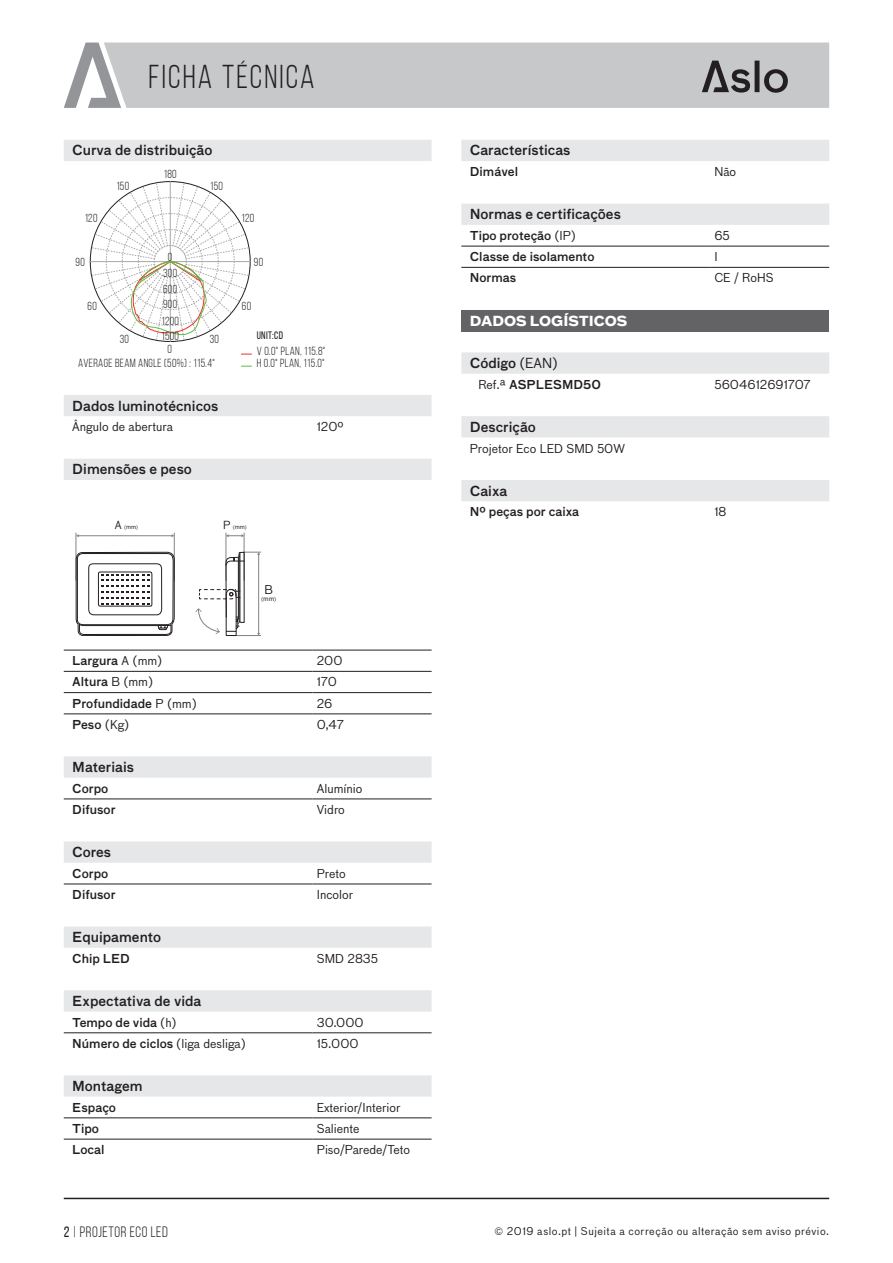
<style>
.page{position:relative;width:893px;height:1263px;background:#fff}
.page>*{position:absolute;margin:0;border:0;box-sizing:border-box;transform-origin:0 0}
.t1{font:33px "Bebas Neue";letter-spacing:.065em;color:#231f20}
.t2{font:15px "Bebas Neue";letter-spacing:.04em;color:#231f20}
.t3{font:500 13.5px "Bau LF";color:#231f20}
.t4{font:700 13.5px "Bau LF";color:#fff}
.t5{font:500 12px "Bau LF";color:#231f20}
.t6{font:12px "Bau LF";color:#231f20}
.t7{font:11.85px "Bau LF";color:#231f20}
.t8{font:11.7px/15.9px "Bebas Neue";letter-spacing:.03em;color:#231f20}
.t9{font:10.95px "Bau LF";color:#231f20}
.t10{font:10.8px "Bebas Neue";letter-spacing:.03em;color:#231f20}
.t11{font:10.5px "Bau LF";letter-spacing:.045em;color:#231f20}
.t12{font:5.1px "Bau LF";color:#231f20}
.t13{font:4.65px "Bau LF";color:#231f20}
.s1{font-size:6.15px}
.s2{font-size:6.75px}
.s3{font-weight:400}
.s4{font-style:inherit}
.s5{font-family:"Avant Garde IT Cby BT"}
</style>
<div class="page">
<svg style="left:64px;top:43px;width:40px;height:65px"></svg>
<div style="left:104px;top:43px;width:725px;height:65px;background:#c7c8ca"></div>
<svg style="left:702px;top:61px;width:86px;height:32px"></svg>
<hr style="left:64px;top:1198px;width:765px;height:1px;background:#231f20">
<svg style="left:64px;top:140px;width:368px;height:956px"></svg>
<hr style="left:64px;top:650px;width:249px;height:1px;background:#231f20">
<hr style="left:313px;top:650px;width:119px;height:1px;background:#231f20">
<hr style="left:64px;top:671px;width:249px;height:1px;background:#231f20">
<hr style="left:313px;top:671px;width:119px;height:1px;background:#231f20">
<hr style="left:64px;top:692px;width:249px;height:1px;background:#231f20">
<hr style="left:313px;top:692px;width:119px;height:1px;background:#231f20">
<hr style="left:64px;top:714px;width:249px;height:1px;background:#231f20">
<hr style="left:313px;top:714px;width:119px;height:1px;background:#231f20">
<hr style="left:64px;top:1032px;width:249px;height:1px;background:#231f20">
<hr style="left:313px;top:1032px;width:119px;height:1px;background:#231f20">
<hr style="left:64px;top:1139px;width:249px;height:1px;background:#231f20">
<hr style="left:313px;top:1139px;width:119px;height:1px;background:#231f20">
<hr style="left:64px;top:1117px;width:249px;height:1px;background:#231f20">
<hr style="left:313px;top:1117px;width:119px;height:1px;background:#231f20">
<hr style="left:64px;top:799px;width:249px;height:1px;background:#231f20">
<hr style="left:313px;top:799px;width:119px;height:1px;background:#231f20">
<hr style="left:64px;top:884px;width:249px;height:1px;background:#231f20">
<hr style="left:313px;top:884px;width:119px;height:1px;background:#231f20">
<div style="left:72px;top:165px;width:255px;height:204px;background:#fff"></div>
<hr style="left:170px;top:278px;width:1px;height:64px;background:#a8a9ad">
<hr style="left:186px;top:261px;width:64px;height:1px;background:#a8a9ad">
<hr style="left:90px;top:261px;width:64px;height:1px;background:#a8a9ad">
<svg style="left:91px;top:182px;width:158px;height:159px"></svg>
<hr style="left:78px;top:535px;width:94px;height:1px;background:#808285">
<hr style="left:76px;top:533px;width:1px;height:48px;background:#808285">
<svg style="left:227px;top:534px;width:17px;height:3px"></svg>
<hr style="left:174px;top:533px;width:1px;height:48px;background:#808285">
<hr style="left:226px;top:533px;width:1px;height:48px;background:#808285">
<hr style="left:244px;top:533px;width:1px;height:48px;background:#808285">
<svg style="left:195px;top:551px;width:66px;height:85px"></svg>
<svg style="left:76px;top:551px;width:99px;height:85px"></svg>
<svg style="left:461px;top:140px;width:368px;height:361px"></svg>
<div style="left:461px;top:310px;width:368px;height:21px;background:#636366"></div>
<hr style="left:461px;top:246px;width:249px;height:1px;background:#231f20">
<hr style="left:710px;top:246px;width:119px;height:1px;background:#231f20">
<hr style="left:461px;top:267px;width:249px;height:1px;background:#231f20">
<hr style="left:710px;top:267px;width:119px;height:1px;background:#231f20">
<h1 class="t1" style="left:148px;top:59px;width:168px">FICHA TÉCNICA</h1>
<p class="t3" style="left:72px;top:141px;width:142px">Curva de distribuição</p>
<p class="t8" style="left:85px;top:209px;width:14px">120</p>
<p class="t8" style="left:76px;top:253px;width:11px">90</p>
<p class="t8" style="left:88px;top:298px;width:11px">60</p>
<p class="t8" style="left:116px;top:178px;width:14px">150</p>
<p class="t8" style="left:120px;top:331px;width:11px">30</p>
<p class="t8" style="left:164px;top:166px;width:14px">180</p>
<p class="t8" style="left:168px;top:249px;width:6px">0</p>
<p class="t8" style="left:163px;top:265px;width:16px">300</p>
<p class="t8" style="left:161px;top:281px;width:19px">600<br>900<br>1200<br>1500</p>
<p class="t8" style="left:167px;top:341px;width:6px">0</p>
<p class="t8" style="left:210px;top:178px;width:14px">150</p>
<p class="t8" style="left:210px;top:331px;width:11px">30</p>
<p class="t8" style="left:78px;top:355px;width:138px">AVERAGE BEAM ANGLE (50%) : 115.4°</p>
<p class="t8" style="left:241px;top:209px;width:14px">120</p>
<p class="t8" style="left:254px;top:253px;width:11px">90</p>
<p class="t8" style="left:242px;top:298px;width:11px">60</p>
<p class="t10" style="left:257px;top:329px;width:28px">UNIT:cd</p>
<p class="t8" style="left:257px;top:345px;width:70px;line-height:12px">V 0.0° PLAN, 115.8°<br>H 0.0° PLAN, 115.0°</p>
<p class="t3" style="left:72px;top:396px;width:148px">Dados luminotécnicos</p>
<p class="t6" style="left:72px;top:418px;width:102px">Ângulo de abertura</p>
<p class="t6" style="left:317px;top:418px;width:28px">120º</p>
<p class="t3" style="left:72px;top:460px;width:121px">Dimensões e peso</p>
<p class="t9" style="left:115px;top:517px;width:8px">A</p>
<p class="t13" style="left:124px;top:524px;width:16px">(<span class="s1">mm</span>)</p>
<p class="t9" style="left:223px;top:517px;width:9px">P</p>
<p class="t13" style="left:233px;top:524px;width:16px">(<span class="s1">mm</span>)</p>
<p class="t7" style="left:265px;top:582px;width:10px">B</p>
<p class="t12" style="left:261px;top:595px;width:17px">(<span class="s2">mm</span>)</p>
<p class="t5" style="left:72px;top:652px;width:92px">Largura <span class="s3">A (mm)</span></p>
<p class="t6" style="left:317px;top:652px;width:27px">200</p>
<p class="t5" style="left:72px;top:673px;width:82px">Altura <span class="s3">B (mm)</span></p>
<p class="t6" style="left:317px;top:673px;width:22px">170</p>
<p class="t5" style="left:72px;top:695px;width:126px">Profundidade <span class="s3">P (mm)</span></p>
<p class="t6" style="left:317px;top:695px;width:17px">26</p>
<p class="t5" style="left:72px;top:716px;width:59px">Peso <span class="s3">(Kg)</span></p>
<p class="t6" style="left:317px;top:716px;width:29px">0,47</p>
<p class="t3" style="left:72px;top:757px;width:63px">Materiais</p>
<p class="t5" style="left:72px;top:780px;width:38px">Corpo</p>
<p class="t6" style="left:317px;top:780px;width:47px">Alumínio</p>
<p class="t5" style="left:72px;top:801px;width:45px">Difusor</p>
<p class="t6" style="left:317px;top:801px;width:30px">Vidro</p>
<p class="t3" style="left:72px;top:842px;width:40px">Cores</p>
<p class="t5" style="left:72px;top:865px;width:38px">Corpo</p>
<p class="t6" style="left:317px;top:865px;width:30px">Preto</p>
<p class="t5" style="left:72px;top:886px;width:45px">Difusor</p>
<p class="t6" style="left:317px;top:886px;width:38px">Incolor</p>
<p class="t3" style="left:72px;top:928px;width:90px">Equipamento</p>
<p class="t5" style="left:72px;top:950px;width:59px">Chip LED</p>
<p class="t6" style="left:317px;top:950px;width:63px">SMD 2835</p>
<p class="t3" style="left:72px;top:991px;width:131px">Expectativa de vida</p>
<p class="t5" style="left:72px;top:1014px;width:106px">Tempo de vida <span class="s3">(h)</span></p>
<p class="t6" style="left:317px;top:1014px;width:48px">30.000</p>
<p class="t5" style="left:72px;top:1035px;width:175px">Número de ciclos <span class="s3">(liga desliga)</span></p>
<p class="t6" style="left:317px;top:1035px;width:43px">15.000</p>
<p class="t3" style="left:72px;top:1076px;width:72px">Montagem</p>
<p class="t5" style="left:72px;top:1099px;width:45px">Espaço</p>
<p class="t6" style="left:317px;top:1099px;width:85px">Exterior/Interior</p>
<p class="t5" style="left:72px;top:1120px;width:28px">Tipo</p>
<p class="t6" style="left:317px;top:1120px;width:44px">Saliente</p>
<p class="t5" style="left:72px;top:1141px;width:34px">Local</p>
<p class="t6" style="left:317px;top:1141px;width:95px">Piso/Parede/Teto</p>
<p class="t3" style="left:470px;top:141px;width:102px">Características</p>
<p class="t5" style="left:470px;top:163px;width:50px">Dimável</p>
<p class="t6" style="left:714px;top:163px;width:23px">Não</p>
<p class="t3" style="left:470px;top:205px;width:153px">Normas e certificações</p>
<p class="t5" style="left:470px;top:227px;width:107px">Tipo proteção <span class="s3">(IP)</span></p>
<p class="t6" style="left:714px;top:227px;width:17px">65</p>
<p class="t5" style="left:470px;top:248px;width:126px">Classe de isolamento</p>
<p class="t6" style="left:714px;top:248px;width:5px">I</p>
<p class="t5" style="left:470px;top:270px;width:48px">Normas</p>
<p class="t6" style="left:714px;top:270px;width:61px">CE / RoHS</p>
<p class="t4" style="left:470px;top:311px;width:159px">DADOS LOGÍSTICOS</p>
<p class="t3" style="left:470px;top:354px;width:90px">Código <span class="s3">(EAN)</span></p>
<p class="t5" style="left:478px;top:376px;width:124px"><span class="s3">Ref.ª</span> ASPLESMD50</p>
<p class="t6" style="left:714px;top:376px;width:98px">5604612691707</p>
<p class="t3" style="left:470px;top:417px;width:68px">Descrição</p>
<p class="t6" style="left:470px;top:440px;width:157px">Projetor Eco LED SMD 50W</p>
<p class="t3" style="left:470px;top:481px;width:39px">Caixa</p>
<p class="t5" style="left:470px;top:503px;width:111px">Nº peças por caixa</p>
<p class="t6" style="left:714px;top:503px;width:14px">18</p>
<p class="t2" style="left:64px;top:1223px;width:106px"><span class="s4">2</span> | PROJETOR ECO LED</p>
<p class="t11" style="left:494px;top:1224px;width:336px"><span class="s5">©</span> 2019 aslo.pt | Sujeita a correção ou alteração sem aviso prévio.</p>
</div>
